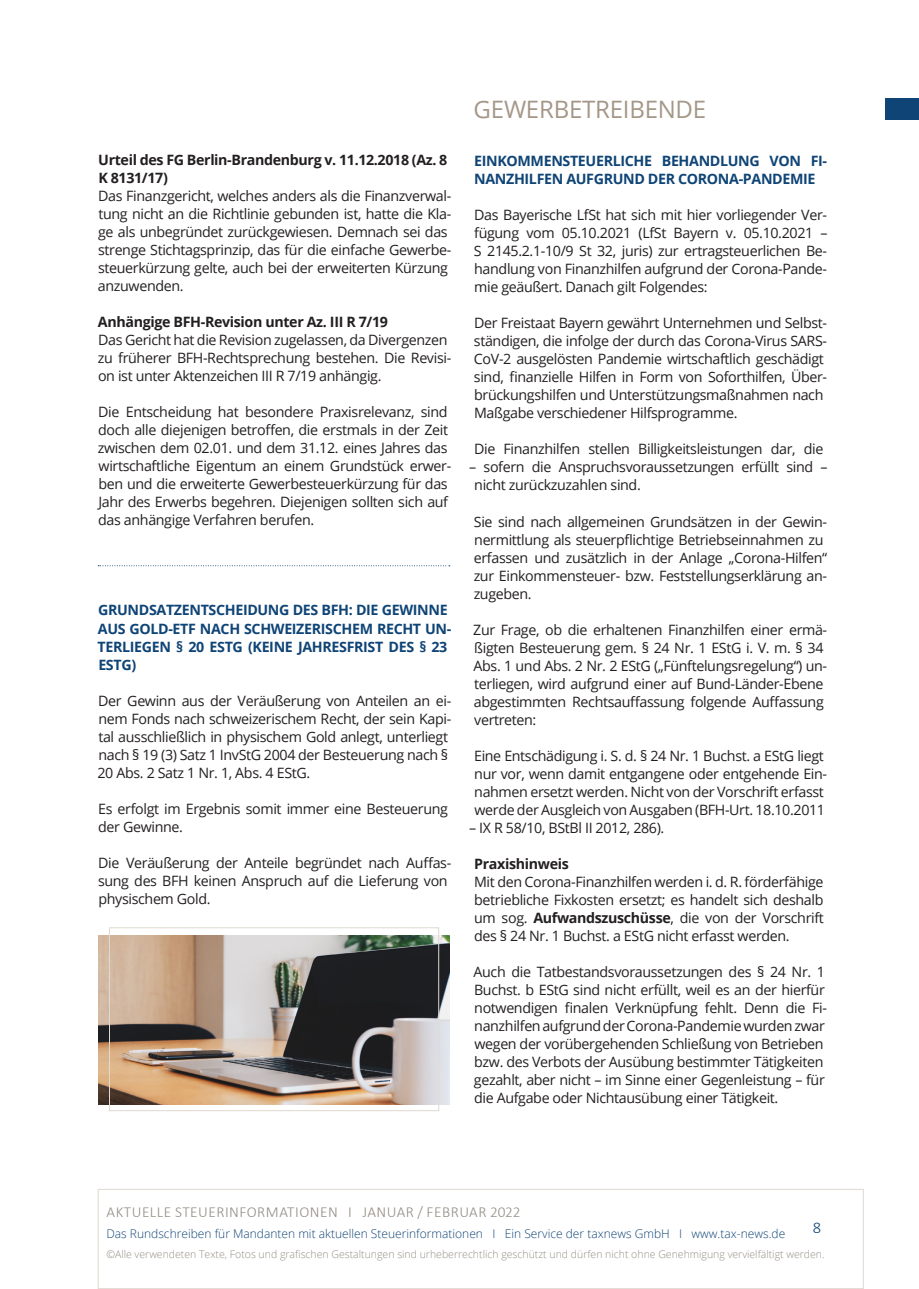
<style>
.page{position:relative;width:919px;height:1289px;background:#fff}
.page>*{position:absolute;margin:0;border:0;box-sizing:border-box;transform-origin:0 0}
.t1{font:24px "Open Sans";letter-spacing:-.01em;color:#a59788}
.t2{font:300 16.5px "Calibri";color:#0f4476}
.t3{font:300 15.3px "Calibri";letter-spacing:.03em;color:#948e83}
.t4{font:14.25px/18px "Open Sans";letter-spacing:-.025em;color:#231f20}
.t5{font:700 14.25px/18px "Open Sans";letter-spacing:-.025em;color:#0f4476}
.t6{font:700 14.25px/18px "Open Sans";letter-spacing:-.025em;color:#231f20}
.t7{font:300 12px "Open Sans";color:#0f4476}
.t8{font:300 10.5px "Open Sans";color:#948e83}
.s1{font-weight:700}
</style>
<div class="page">
<div style="left:98px;top:1188px;width:765px;height:100px;border:1px solid #dfd9d1"></div>
<img style="left:99px;top:935px;width:350px;height:169px">
<div style="left:109px;top:927px;width:330px;height:183px;border:1px solid #dfd9d1"></div>
<svg style="left:98px;top:565px;width:352px;height:1px"></svg>
<div style="left:885px;top:98px;width:33px;height:22px;background:#0f4476"></div>
<p class="t6" style="left:98px;top:151px;width:350px">Urteil des FG Berlin-Brandenburg v. 11.12.2018 (Az. 8<br>K 8131/17)</p>
<p class="t4" style="left:98px;top:187px;width:355px">Das Finanzgericht, welches anders als die Finanzverwal&shy;tung nicht an die Richtlinie gebunden ist, hatte die Kla&shy;ge als unbegründet zurückgewiesen. Demnach sei das strenge Stichtagsprinzip, das für die einfache Gewerbe&shy;steuerkürzung gelte, auch bei der erweiterten Kürzung anzuwenden.</p>
<p class="t6" style="left:98px;top:313px;width:291px">Anhängige BFH-Revision unter Az. III R 7/19</p>
<p class="t4" style="left:98px;top:331px;width:355px">Das Gericht hat die Revision zugelassen, da Divergenzen zu früherer BFH-Rechtsprechung bestehen. Die Revisi&shy;on ist unter Aktenzeichen III R 7/19 anhängig.</p>
<p class="t4" style="left:98px;top:403px;width:355px">Die Entscheidung hat besondere Praxisrelevanz, sind doch alle diejenigen betroffen, die erstmals in der Zeit zwischen dem 02.01. und dem 31.12. eines Jahres das wirtschaftliche Eigentum an einem Grundstück erwer&shy;ben und die erweiterte Gewerbesteuerkürzung für das Jahr des Erwerbs begehren. Diejenigen sollten sich auf das anhängige Verfahren berufen.</p>
<p class="t5" style="left:98px;top:601px;width:355px">GRUNDSATZENTSCHEIDUNG DES BFH: DIE GEWINNE AUS GOLD-ETF NACH SCHWEIZERISCHEM RECHT UN-TERLIEGEN § 20 ESTG (KEINE JAHRESFRIST DES § 23<br>ESTG)</p>
<p class="t4" style="left:97px;top:691px;width:355px">Der Gewinn aus der Veräußerung von Anteilen an ei&shy;nem Fonds nach schweizerischem Recht, der sein Kapi&shy;tal ausschließlich in physischem Gold anlegt, unterliegt nach § 19 (3) Satz 1 InvStG 2004 der Besteuerung nach § 20 Abs. 2 Satz 1 Nr. 1, Abs. 4 EStG.</p>
<p class="t4" style="left:98px;top:799px;width:351px">Es erfolgt im Ergebnis somit immer eine Besteuerung der Gewinne.</p>
<p class="t4" style="left:98px;top:853px;width:354px">Die Veräußerung der Anteile begründet nach Auffas&shy;sung des BFH keinen Anspruch auf die Lieferung von physischem Gold.</p>
<h1 class="t1" style="left:473px;top:93px;width:234px">GEWERBETREIBENDE</h1>
<p class="t5" style="left:474px;top:152px;width:354px">EINKOMMENSTEUERLICHE BEHANDLUNG VON FI-<br>NANZHILFEN AUFGRUND DER CORONA-PANDEMIE</p>
<p class="t4" style="left:474px;top:206px;width:355px;text-align:justify">Das Bayerische LfSt hat sich mit hier vorliegender Ver&shy;fügung vom 05.10.2021 (LfSt Bayern v. 05.10.2021 – S 2145.2.1-10/9 St 32, juris) zur ertragsteuerlichen Be&shy;handlung von Finanzhilfen aufgrund der Corona-Pande&shy;mie geäußert. Danach gilt Folgendes:</p>
<p class="t4" style="left:474px;top:314px;width:355px">Der Freistaat Bayern gewährt Unternehmen und Selbst&shy;ständigen, die infolge der durch das Corona-Virus SARS-CoV-2 ausgelösten Pandemie wirtschaftlich geschädigt sind, finanzielle Hilfen in Form von Soforthilfen, Über&shy;brückungshilfen und Unterstützungsmaßnahmen nach Maßgabe verschiedener Hilfsprogramme.</p>
<p class="t4" style="left:474px;top:440px;width:351px">Die Finanzhilfen stellen Billigkeitsleistungen dar, die</p>
<p class="t4" style="left:474px;top:458px;width:355px;text-indent:-5px">– sofern die Anspruchsvoraussetzungen erfüllt sind – nicht zurückzuzahlen sind.</p>
<p class="t4" style="left:473px;top:512px;width:355px">Sie sind nach allgemeinen Grundsätzen in der Gewin&shy;nermittlung als steuerpflichtige Betriebseinnahmen zu erfassen und zusätzlich in der Anlage „Corona-Hilfen“ zur Einkommensteuer- bzw. Feststellungserklärung an&shy;zugeben.</p>
<p class="t4" style="left:473px;top:620px;width:355px">Zur Frage, ob die erhaltenen Finanzhilfen einer ermä&shy;ßigten Besteuerung gem. § 24 Nr. 1 EStG i. V. m. § 34<br>Abs. 1 und Abs. 2 Nr. 2 EStG („Fünftelungsregelung“) un&shy;terliegen, wird aufgrund einer auf Bund-Länder-Ebene abgestimmten Rechtsauffassung folgende Auffassung vertreten:</p>
<p class="t4" style="left:474px;top:746px;width:354px">Eine Entschädigung i. S. d. § 24 Nr. 1 Buchst. a EStG liegt nur vor, wenn damit entgangene oder entgehende Ein&shy;nahmen ersetzt werden. Nicht von der Vorschrift erfasst werde der Ausgleich von Ausgaben (BFH-Urt. 18.10.2011</p>
<p class="t4" style="left:469px;top:818px;width:197px">– IX R 58/10, BStBl II 2012, 286).</p>
<p class="t6" style="left:474px;top:854px;width:96px">Praxishinweis</p>
<p class="t4" style="left:474px;top:872px;width:351px;text-align:justify">Mit den Corona-Finanzhilfen werden i. d. R. förderfähige betriebliche Fixkosten ersetzt; es handelt sich deshalb um sog. <span class="s1">Aufwandszuschüsse</span>, die von der Vorschrift des § 24 Nr. 1 Buchst. a EStG nicht erfasst werden.</p>
<p class="t4" style="left:473px;top:962px;width:355px">Auch die Tatbestandsvoraussetzungen des § 24 Nr. 1<br>Buchst. b EStG sind nicht erfüllt, weil es an der hierfür notwendigen finalen Verknüpfung fehlt. Denn die Fi&shy;nanzhilfen aufgrund der Corona-Pandemie wurden zwar wegen der vorübergehenden Schließung von Betrieben bzw. des Verbots der Ausübung bestimmter Tätigkeiten gezahlt, aber nicht – im Sinne einer Gegenleistung – für die Aufgabe oder Nichtausübung einer Tätigkeit.</p>
<p class="t3" style="left:107px;top:1202px;width:415px">AKTUELLE STEUERINFORMATIONEN I JANUAR / FEBRUAR 2022</p>
<p class="t7" style="left:106px;top:1224px;width:680px">Das Rundschreiben für Mandanten mit aktuellen Steuerinformationen I Ein Service der taxnews GmbH I www.tax-news.de</p>
<p class="t8" style="left:106px;top:1246px;width:719px">©Alle verwendeten Texte, Fotos und grafischen Gestaltungen sind urheberrechtlich geschützt und dürfen nicht ohne Genehmigung vervielfältigt werden.</p>
<p class="t2" style="left:812px;top:1216px;width:10px">8</p>
</div>
